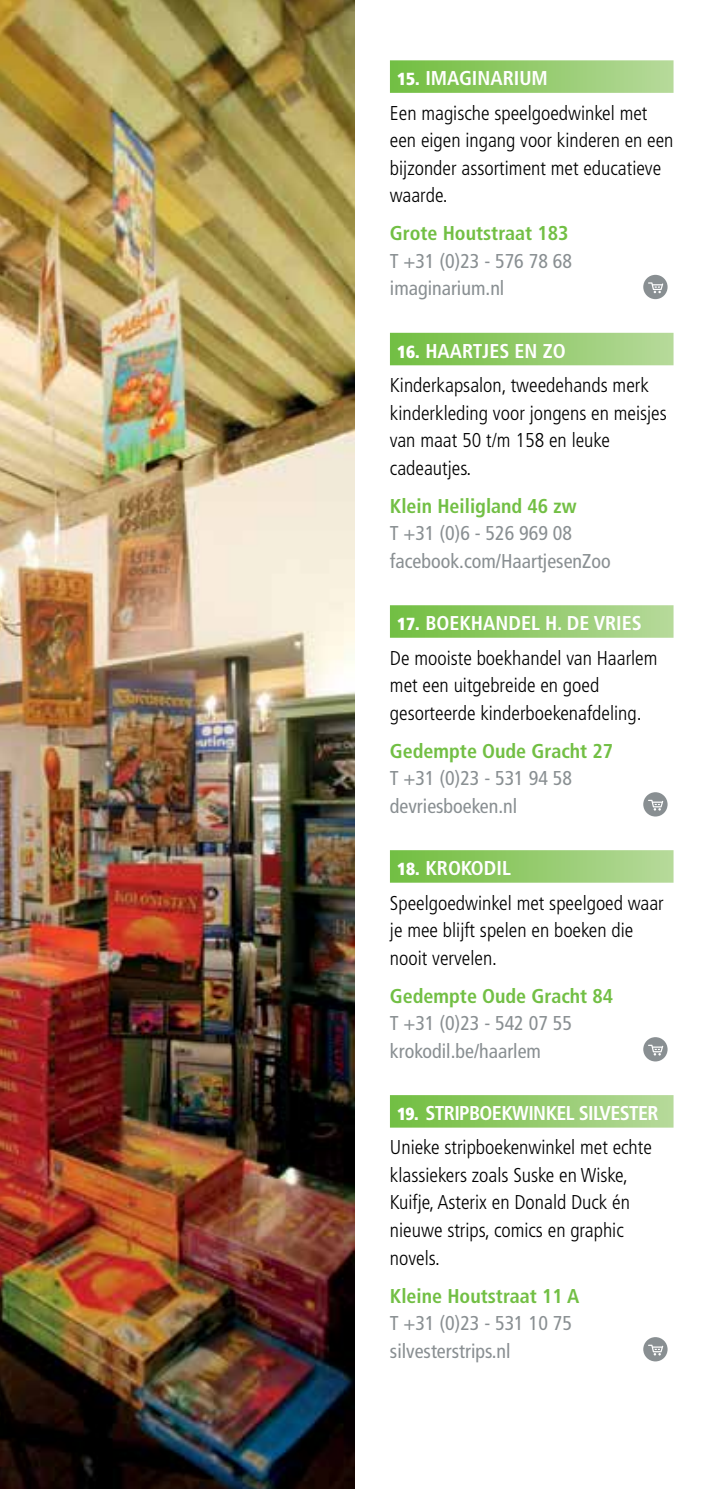
<style>
.page{position:relative;width:709px;height:1489px;background:#fff}
.page>*{position:absolute;margin:0;border:0;box-sizing:border-box;transform-origin:0 0}
.t1{font:300 condensed 20px/27.5px "Frutiger";color:#000}
.t2{font:condensed 20px/27.5px "Frutiger";color:#898f92}
.t3{font:700 condensed 20px "Frutiger";color:#72bf44}
.s1{font-weight:900;font-size:17.5px;color:#fff}
.s2{font-weight:700;color:#fff}
</style>
<div class="page">
<div style="left:390px;top:60px;width:283px;height:33px;background:linear-gradient(to right,#71be3f,#b6d99a)"></div>
<div style="left:390px;top:333px;width:283px;height:32px;background:linear-gradient(to right,#71be3f,#b6d99a)"></div>
<div style="left:390px;top:605px;width:283px;height:32px;background:linear-gradient(to right,#71be3f,#b6d99a)"></div>
<div style="left:390px;top:850px;width:283px;height:32px;background:linear-gradient(to right,#71be3f,#b6d99a)"></div>
<div style="left:390px;top:1095px;width:283px;height:32px;background:linear-gradient(to right,#71be3f,#b6d99a)"></div>
<div style="left:643px;top:275px;width:24px;height:24px;background:#898f92;border-radius:50%"></div>
<svg style="left:648px;top:282px;width:15px;height:11px"></svg>
<div style="left:643px;top:792px;width:24px;height:24px;background:#898f92;border-radius:50%"></div>
<svg style="left:648px;top:799px;width:15px;height:11px"></svg>
<div style="left:643px;top:1037px;width:24px;height:24px;background:#898f92;border-radius:50%"></div>
<svg style="left:648px;top:1044px;width:15px;height:11px"></svg>
<div style="left:643px;top:1336px;width:24px;height:25px;background:#898f92;border-radius:50%"></div>
<svg style="left:648px;top:1344px;width:15px;height:11px"></svg>
<img style="left:0;top:0;width:354px;height:1488px">
<p class="t1" style="left:390px;top:61px;width:259px;line-height:34.5px;text-indent:7px"><span class="s1">15.</span> <span class="s2">Imaginarium<br></span>Een magische speelgoedwinkel met</p>
<p class="t1" style="left:390px;top:127px;width:285px">een eigen ingang voor kinderen en een bijzonder assortiment met educatieve waarde.</p>
<p class="t3" style="left:390px;top:221px;width:180px">Grote Houtstraat 183</p>
<p class="t2" style="left:390px;top:247px;width:183px">T +31 (0)23 - 576 78 68 imaginarium.nl</p>
<p class="t1" style="left:390px;top:333px;width:260px;line-height:34.5px;text-indent:7px"><span class="s1">16.</span> <span class="s2">Haartjes en Zo<br></span>Kinderkapsalon, tweedehands merk</p>
<p class="t1" style="left:390px;top:399px;width:278px">kinderkleding voor jongens en meisjes van maat 50 t/m 158 en leuke cadeautjes.</p>
<p class="t3" style="left:390px;top:494px;width:188px">Klein Heiligland 46 zw</p>
<p class="t2" style="left:390px;top:520px;width:222px">T +31 (0)6 - 526 969 08 facebook.com/HaartjesenZoo</p>
<p class="t1" style="left:390px;top:606px;width:269px;line-height:34.5px;text-align:center"><span class="s1">17.</span> <span class="s2">Boekhandel H. de Vries<br></span>De mooiste boekhandel van Haarlem</p>
<p class="t1" style="left:390px;top:671px;width:253px">met een uitgebreide en goed gesorteerde kinderboekenafdeling.</p>
<p class="t3" style="left:390px;top:739px;width:225px">Gedempte Oude Gracht 27</p>
<p class="t2" style="left:390px;top:764px;width:183px">T +31 (0)23 - 531 94 58 devriesboeken.nl</p>
<p class="t1" style="left:390px;top:851px;width:275px;line-height:34.5px;text-indent:7px"><span class="s1">18.</span> <span class="s2">Krokodil<br></span>Speelgoedwinkel met speelgoed waar</p>
<p class="t1" style="left:390px;top:916px;width:245px">je mee blijft spelen en boeken die nooit vervelen.</p>
<p class="t3" style="left:390px;top:983px;width:225px">Gedempte Oude Gracht 84</p>
<p class="t2" style="left:390px;top:1009px;width:183px">T +31 (0)23 - 542 07 55 krokodil.be/haarlem</p>
<p class="t1" style="left:390px;top:1095px;width:270px;line-height:34.5px;text-align:center"><span class="s1">19.</span> <span class="s2">StripBoekwinkel Silvester<br></span>Unieke stripboekenwinkel met echte</p>
<p class="t1" style="left:390px;top:1161px;width:242px">klassiekers zoals Suske en Wiske,<br>Kuifje, Asterix en Donald Duck én nieuwe strips, comics en graphic novels.</p>
<p class="t3" style="left:390px;top:1283px;width:190px">Kleine Houtstraat 11 A</p>
<p class="t2" style="left:390px;top:1309px;width:183px">T +31 (0)23 - 531 10 75 silvesterstrips.nl</p>
</div>
